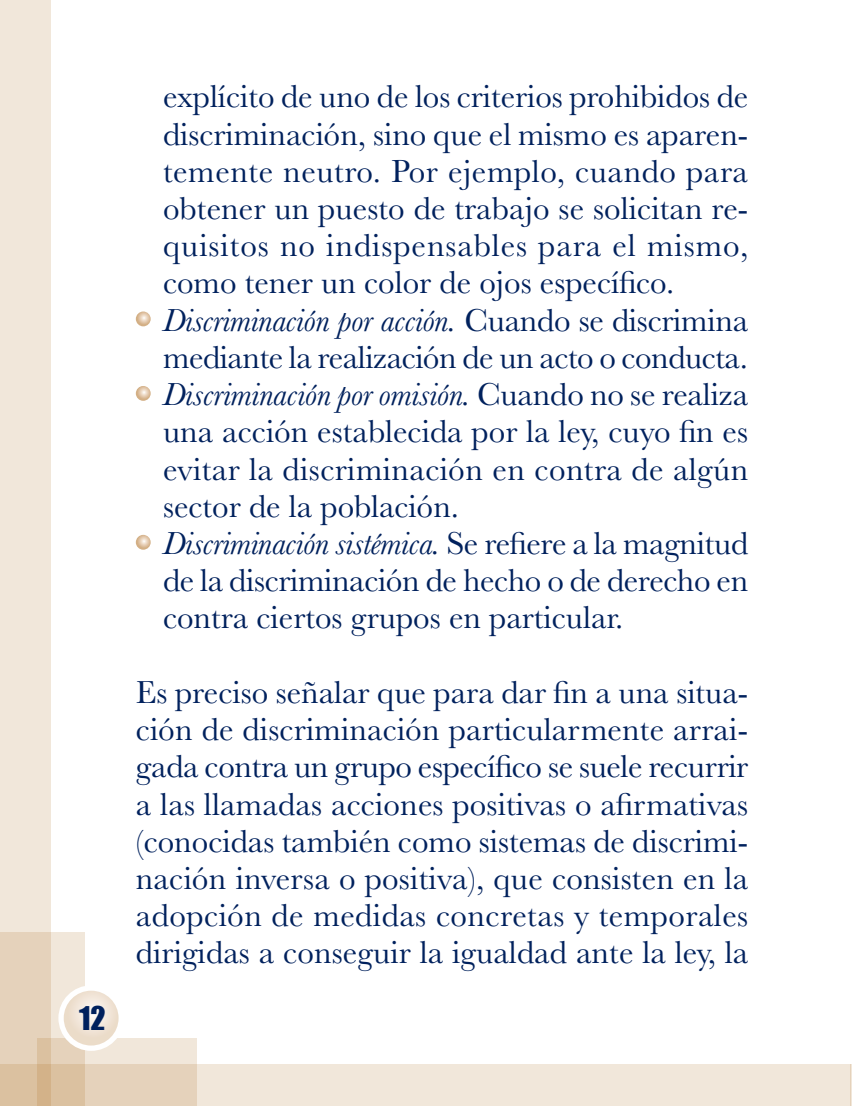
<style>
.page{position:relative;width:852px;height:1106px;background:#fff}
.page>*{position:absolute;margin:0;border:0;box-sizing:border-box;transform-origin:0 0}
.texto_general_c_san{font:33px/37.2px "Baskerville";color:#00215d;text-align:justify}
.texto_general{font:33px/37.2px "Baskerville";letter-spacing:.005em;color:#00215d;text-align:justify}
.t1{font:30px "Impact";color:#00215d}
.s1{font-style:italic}
</style>
<div class="page">
<div style="left:0;top:0;width:51px;height:1105px;background:#f1e7da"></div>
<svg style="left:0;top:932px;width:85px;height:132px;background:#e8d7c3"></svg>
<svg style="left:38px;top:1037px;width:159px;height:27px;background:#ede0cf"></svg>
<hr style="left:850px;top:1064px;width:2px;height:41px;background:#a6600b">
<svg style="left:0;top:1064px;width:850px;height:41px;background:#ede0cf"></svg>
<div style="left:58px;top:985px;width:66px;height:65px;background:#fff;border-radius:50%"></div>
<svg style="left:64px;top:990px;width:55px;height:55px;background:#f0e5d7"></svg>
<svg style="left:136px;top:311px;width:15px;height:15px"></svg>
<svg style="left:136px;top:386px;width:15px;height:15px"></svg>
<svg style="left:136px;top:535px;width:15px;height:14px"></svg>
<p class="t1" style="left:79px;top:994px;width:28px">12</p>
<p class="texto_general_c_san" style="left:163px;top:79px;width:587px">explícito de uno de los criterios prohibidos de discriminación, sino que el mismo es aparen&shy;temente neutro. Por ejemplo, cuando para obtener un puesto de trabajo se solicitan re&shy;quisitos no indispensables para el mismo, como tener un color de ojos específico.</p>
<p class="texto_general_c_san" style="left:163px;top:302px;width:587px"><span class="s1">Discriminación por acción.</span> Cuando se discrimina mediante la realización de un acto o conducta.</p>
<p class="texto_general_c_san" style="left:163px;top:376px;width:587px"><span class="s1">Discriminación por omisión.</span> Cuando no se realiza una acción establecida por la ley, cuyo fin es evitar la discriminación en contra de algún sector de la población.</p>
<p class="texto_general_c_san" style="left:163px;top:525px;width:587px"><span class="s1">Discriminación sistémica.</span> Se refiere a la magnitud de la discriminación de hecho o de derecho en contra ciertos grupos en particular.</p>
<p class="texto_general" style="left:136px;top:674px;width:614px">Es preciso señalar que para dar fin a una situa&shy;ción de discriminación particularmente arrai&shy;gada contra un grupo específico se suele recurrir a las llamadas acciones positivas o afirmativas (conocidas también como sistemas de discrimi&shy;nación inversa o positiva), que consisten en la adopción de medidas concretas y temporales dirigidas a conseguir la igualdad ante la ley, la</p>
</div>
